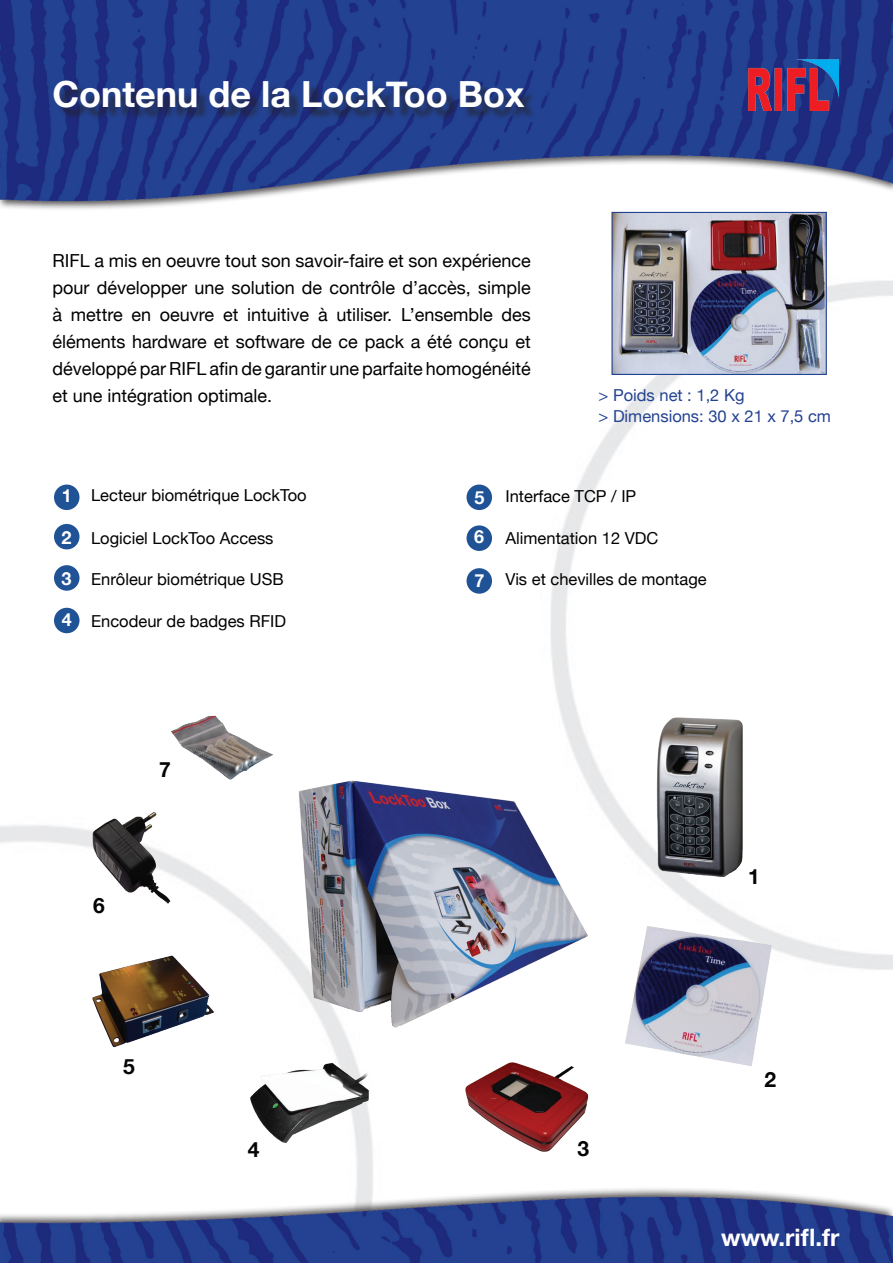
<style>
.page{position:relative;width:893px;height:1263px;background:#fff}
.page>*{position:absolute;margin:0;border:0;box-sizing:border-box;transform-origin:0 0}
.t1{font:700 36px "Helvetica Neue";color:#fff}
.t2{font:700 24px "Helvetica Neue";color:#fff}
.t3{font:700 21px "Palatino Linotype";color:#fff}
.t4{font:700 21px "Helvetica Neue";color:#040503}
.t5{font:18px/27px "Helvetica Neue";color:#000;text-align:justify}
.t6{font:700 18px "Helvetica Neue";color:#fff}
.t7{font:16.5px "Helvetica Neue";color:#000}
.t8{font:16.5px/20.7px "Helvetica Neue";color:#234291}
</style>
<div class="page">
<img style="left:0;top:298px;width:893px;height:672px">
<img style="left:0;top:0;width:893px;height:298px">
<img style="left:749px;top:60px;width:90px;height:50px">
<div style="left:56px;top:83px;width:707px;height:65px;background:#231f20;opacity:.6"></div>
<div style="left:54px;top:485px;width:25px;height:25px;background:#1f5396;border-radius:50%"></div>
<img style="left:0;top:1185px;width:893px;height:78px">
<img style="left:18px;top:656px;width:825px;height:529px">
<div style="left:54px;top:524px;width:25px;height:25px;background:#1f5396;border-radius:50%"></div>
<div style="left:54px;top:565px;width:25px;height:26px;background:#1f5396;border-radius:50%"></div>
<div style="left:54px;top:608px;width:25px;height:25px;background:#1f5396;border-radius:50%"></div>
<div style="left:466px;top:485px;width:26px;height:25px;background:#1f5396;border-radius:50%"></div>
<div style="left:466px;top:525px;width:26px;height:26px;background:#1f5396;border-radius:50%"></div>
<div style="left:466px;top:568px;width:26px;height:26px;background:#1f5396;border-radius:50%"></div>
<img style="left:613px;top:214px;width:212px;height:159px">
<div style="left:611px;top:212px;width:216px;height:163px;border:1px solid #224292"></div>
<h1 class="t1" style="left:52px;top:72px;width:474px">Contenu de la LockToo Box</h1>
<p class="t5" style="left:52px;top:247px;width:480px">RIFL a mis en oeuvre tout son savoir-faire et son expérience pour développer une solution de contrôle d’accès, simple à mettre en oeuvre et intuitive à utiliser. L’ensemble des éléments hardware et software de ce pack a été conçu et développé par RIFL afin de garantir une parfaite homogénéité et une intégration optimale.</p>
<p class="t8" style="left:598px;top:384px;width:234px">&gt; Poids net : 1,2 Kg<br>&gt; Dimensions: 30 x 21 x 7,5 cm</p>
<p class="t6" style="left:62px;top:484px;width:12px">1</p>
<p class="t6" style="left:62px;top:526px;width:12px">2</p>
<p class="t6" style="left:62px;top:568px;width:12px">3</p>
<p class="t6" style="left:62px;top:609px;width:12px">4</p>
<p class="t7" style="left:91px;top:485px;width:217px">Lecteur biométrique LockToo</p>
<p class="t7" style="left:91px;top:528px;width:184px">Logiciel LockToo Access</p>
<p class="t7" style="left:91px;top:569px;width:194px">Enrôleur biométrique USB</p>
<p class="t7" style="left:91px;top:611px;width:196px">Encodeur de badges RFID</p>
<p class="t4" style="left:93px;top:892px;width:13px">6</p>
<p class="t4" style="left:159px;top:756px;width:13px">7</p>
<p class="t4" style="left:123px;top:1053px;width:13px">5</p>
<p class="t4" style="left:248px;top:1136px;width:13px">4</p>
<p class="t6" style="left:475px;top:486px;width:12px">5</p>
<p class="t6" style="left:474px;top:526px;width:12px">6</p>
<p class="t6" style="left:475px;top:570px;width:12px">7</p>
<p class="t7" style="left:506px;top:486px;width:132px">Interface TCP / IP</p>
<p class="t7" style="left:506px;top:528px;width:154px">Alimentation 12 VDC</p>
<p class="t7" style="left:506px;top:569px;width:203px">Vis et chevilles de montage</p>
<p class="t4" style="left:577px;top:1135px;width:13px">3</p>
<p class="t4" style="left:748px;top:863px;width:13px">1</p>
<p class="t4" style="left:764px;top:1067px;width:13px">2</p>
<h2 class="t2" style="left:721px;top:1223px;width:120px">www.rifl.fr</h2>
<p class="t3" style="left:667px;top:1223px;width:173px">www.locktoo.com</p>
</div>
